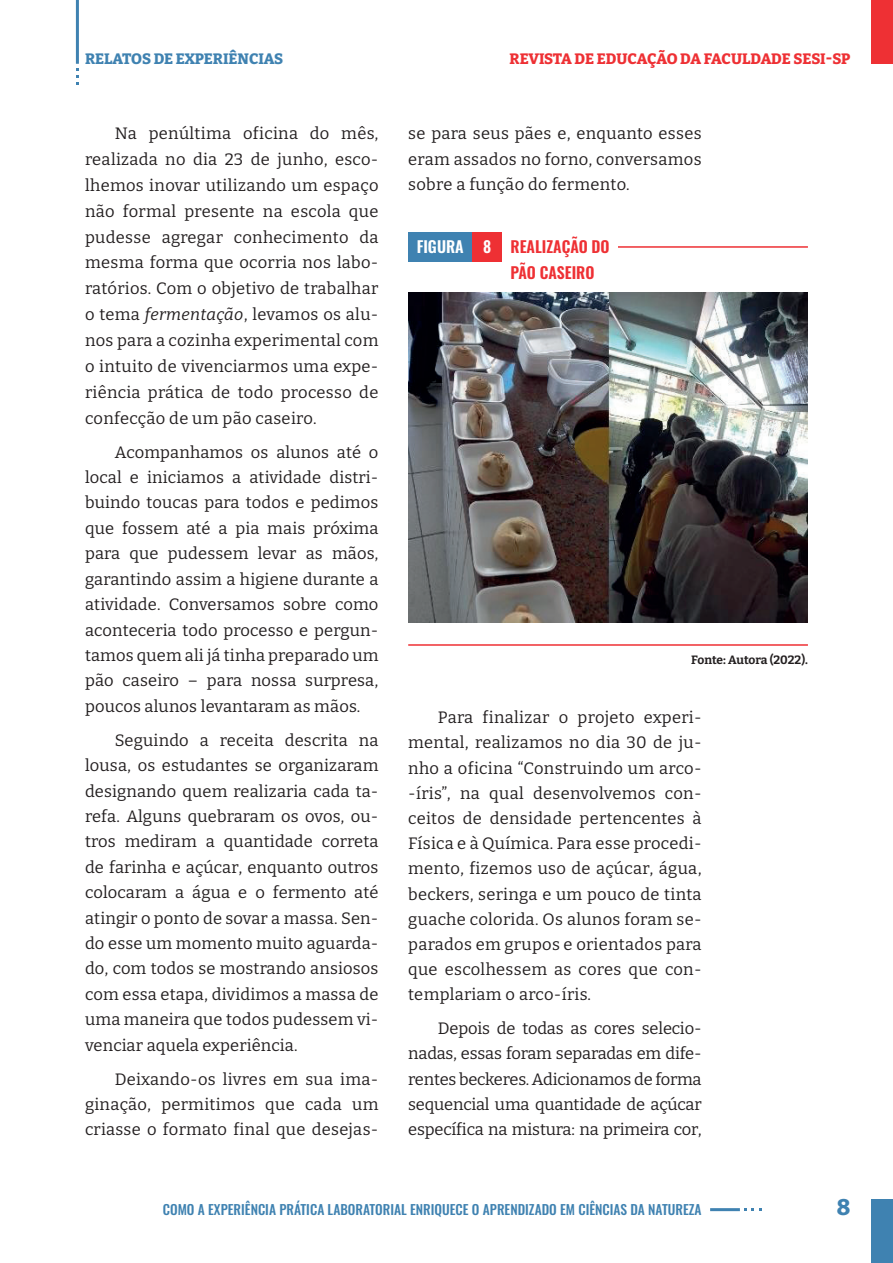
<style>
.page{position:relative;width:893px;height:1263px;background:#fff}
.page>*{position:absolute;margin:0;border:0;box-sizing:border-box;transform-origin:0 0}
.t1{font:800 22.5px "Bitter";color:#3f82b1}
.t2{font:16.5px/25.3px "Bitter";letter-spacing:.01em;color:#231f20;text-align:justify}
.t3{font:600 15.75px/25.5px "Oswald";color:#ee3034}
.t4{font:800 15px "Bitter";letter-spacing:-.01em;color:#ee3034}
.t5{font:800 15px "Bitter";color:#3f82b1}
.t6{font:500 13.5px "Oswald";color:#3f82b1}
.t7{font:700 12px "Bitter";color:#231f20}
.s1{font-style:italic}
.s2{color:#fff}
</style>
<div class="page">
<div style="left:872px;top:1199px;width:21px;height:64px;background:#3f82b1"></div>
<div style="left:872px;top:0;width:21px;height:64px;background:#ee3034"></div>
<hr style="left:76px;top:0;width:3px;height:64px;background:#3f82b1">
<svg style="left:76px;top:68px;width:3px;height:17px"></svg>
<hr style="left:710px;top:1208px;width:30px;height:3px;background:#3f82b1">
<svg style="left:744px;top:1208px;width:18px;height:3px"></svg>
<hr style="left:457px;top:246px;width:351px;height:2px;background:#ee3034">
<hr style="left:408px;top:644px;width:400px;height:2px;background:#ee3034">
<div style="left:408px;top:232px;width:64px;height:30px;background:#3f82b1"></div>
<div style="left:472px;top:232px;width:30px;height:30px;background:#ee3034"></div>
<div style="left:502px;top:232px;width:116px;height:55px;background:#fff"></div>
<img style="left:408px;top:293px;width:400px;height:330px">
<p class="t5" style="left:85px;top:46px;width:200px">RELATOS DE EXPERIÊNCIAS</p>
<p class="t4" style="left:510px;top:46px;width:342px">REVISTA DE EDUCAÇÃO DA FACULDADE SESI-SP</p>
<p class="t2" style="left:85px;top:120px;width:295px;line-height:25.8px;text-indent:30px">Na penúltima oficina do mês, realizada no dia 23 de junho, esco&shy;lhemos inovar utilizando um espaço não formal presente na escola que pudesse agregar conhecimento da mesma forma que ocorria nos labo&shy;ratórios. Com o objetivo de trabalhar o tema <span class="s1">fermentação</span>, levamos os alu&shy;nos para a cozinha experimental com o intuito de vivenciarmos uma expe&shy;riência prática de todo processo de confecção de um pão caseiro.</p>
<p class="t2" style="left:85px;top:438px;width:295px;text-indent:30px">Acompanhamos os alunos até o local e iniciamos a atividade distri&shy;buindo toucas para todos e pedimos que fossem até a pia mais próxima para que pudessem levar as mãos, garantindo assim a higiene durante a atividade. Conversamos sobre como aconteceria todo processo e pergun&shy;tamos quem ali já tinha preparado um pão caseiro – para nossa surpresa, poucos alunos levantaram as mãos.</p>
<p class="t2" style="left:85px;top:726px;width:295px;text-indent:30px">Seguindo a receita descrita na lousa, os estudantes se organizaram designando quem realizaria cada ta&shy;refa. Alguns quebraram os ovos, ou&shy;tros mediram a quantidade correta de farinha e açúcar, enquanto outros colocaram a água e o fermento até atingir o ponto de sovar a massa. Sen&shy;do esse um momento muito aguarda&shy;do, com todos se mostrando ansiosos com essa etapa, dividimos a massa de uma maneira que todos pudessem vi&shy;venciar aquela experiência.</p>
<p class="t2" style="left:85px;top:1065px;width:295px;text-indent:30px">Deixando-os livres em sua ima&shy;ginação, permitimos que cada um criasse o formato final que desejas-</p>
<p class="t2" style="left:408px;top:120px;width:295px">se para seus pães e, enquanto esses eram assados no forno, conversamos sobre a função do fermento.</p>
<p class="t3" style="left:510px;top:235px;width:100px;text-indent:-94px"><span class="s2">FIGURA 8</span> REALIZAÇÃO DO<br>PÃO CASEIRO</p>
<p class="t7" style="left:691px;top:650px;width:118px">Fonte: Autora (2022).</p>
<p class="t2" style="left:408px;top:704px;width:295px;text-indent:30px">Para finalizar o projeto experi&shy;mental, realizamos no dia 30 de ju&shy;nho a oficina “Construindo um arco--íris”, na qual desenvolvemos con&shy;ceitos de densidade pertencentes à Física e à Química. Para esse procedi&shy;mento, fizemos uso de açúcar, água, beckers, seringa e um pouco de tinta guache colorida. Os alunos foram se&shy;parados em grupos e orientados para que escolhessem as cores que con&shy;templariam o arco-íris.</p>
<p class="t2" style="left:408px;top:1015px;width:295px;text-indent:30px">Depois de todas as cores selecio&shy;nadas, essas foram separadas em dife&shy;rentes beckeres. Adicionamos de forma sequencial uma quantidade de açúcar específica na mistura: na primeira cor,</p>
<p class="t6" style="left:163px;top:1202px;width:540px">COMO A EXPERIÊNCIA PRÁTICA LABORATORIAL ENRIQUECE O APRENDIZADO EM CIÊNCIAS DA NATUREZA</p>
<h1 class="t1" style="left:837px;top:1188px;width:15px">8</h1>
</div>
